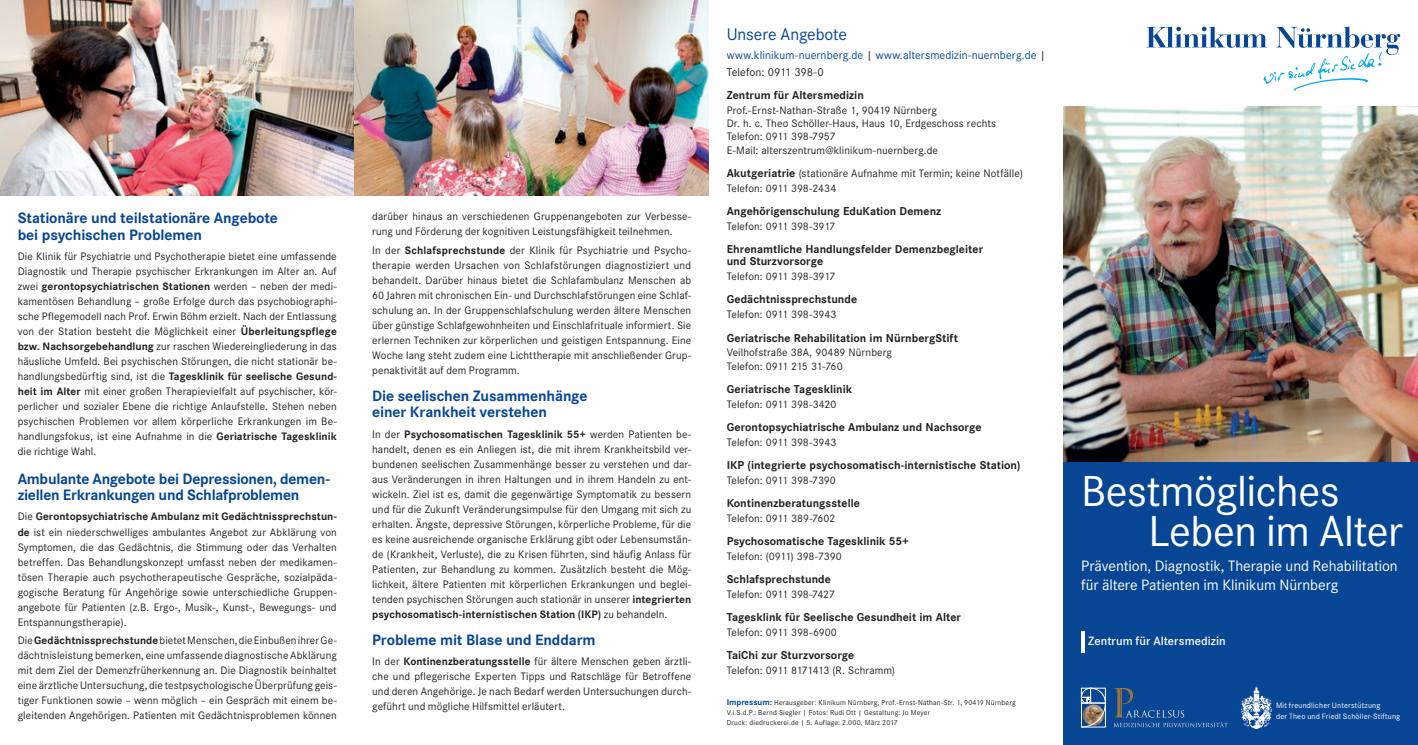
<style>
.page{position:relative;width:1418px;height:745px;background:#fff}
.page>*{position:absolute;margin:0;border:0;box-sizing:border-box;transform-origin:0 0}
.t1{font:45px/40px "Corporate S";letter-spacing:-.01em;color:#fff}
.t2{font:17.5px "Corporate S";letter-spacing:-.005em;color:#074694}
.t3{font:700 15.62px/16.2px "Corporate S";letter-spacing:-.01em;color:#074694}
.t4{font:15.62px/18.8px "Corporate S";letter-spacing:-.005em;color:#fff}
.t5{font:600 12.5px "Corporate S";letter-spacing:.005em;color:#fff}
.t6{font:700 11.88px/12.5px "Corporate S";letter-spacing:.005em;color:#231f20}
.t7{font:11.88px/17.5px "Corporate S";letter-spacing:.005em;color:#074694}
.t8{font:11.25px/15px "Corporate S";letter-spacing:.01em;color:#231f20;text-align:justify}
.t9{font:11.25px "Corporate S";letter-spacing:-.01em;color:#231f20}
.t10{font:8.12px/10.6px "Corporate S";letter-spacing:.02em;color:#fff}
.t11{font:7.5px/10px "Corporate S";letter-spacing:.02em;color:#231f20}
.s1{font-weight:700}
.s2{color:#231f20}
.s3{font-weight:700;font-size:11.88px}
.s4{font-weight:700;font-size:8.75px;color:#074694}
</style>
<div class="page">
<img style="left:0;top:0;width:354px;height:195px">
<img style="left:354px;top:0;width:355px;height:195px">
<div style="left:1063px;top:425px;width:354px;height:319px;background:#074694"></div>
<svg style="left:1146px;top:27px;width:254px;height:64px"></svg>
<svg style="left:1114px;top:688px;width:113px;height:38px"></svg>
<svg style="left:1081px;top:687px;width:24px;height:39px"></svg>
<img style="left:1063px;top:106px;width:354px;height:355px">
<hr style="left:1081px;top:631px;width:3px;height:21px;background:#fff">
<img style="left:1240px;top:686px;width:32px;height:41px">
<h3 class="t3" style="left:18px;top:210px;width:262px">Stationäre und teilstationäre Angebote bei psychischen Problemen</h3>
<p class="t8" style="left:18px;top:248px;width:320px">Die Klinik für Psychiatrie und Psychotherapie bietet eine umfassende Diagnostik und Therapie psychischer Erkrankungen im Alter an. Auf zwei <span class="s1">gerontopsychiatrischen Stationen</span> werden – neben der medi&shy;kamentösen Behandlung – große Erfolge durch das psychobiographi&shy;sche Pflegemodell nach Prof. Erwin Böhm erzielt. Nach der Entlassung von der Station besteht die Möglichkeit einer <span class="s1">Überleitungspflege bzw. Nachsorgebehandlung</span> zur raschen Wiedereingliederung in das häusliche Umfeld. Bei psychischen Störungen, die nicht stationär be&shy;handlungsbedürftig sind, ist die <span class="s1">Tagesklinik für seelische Gesund&shy;heit im Alter</span> mit einer großen Therapievielfalt auf psychischer, kör&shy;perlicher und sozialer Ebene die richtige Anlaufstelle. Stehen neben psychischen Problemen vor allem körperliche Erkrankungen im Be&shy;handlungsfokus, ist eine Aufnahme in die <span class="s1">Geriatrische Tagesklinik </span>die richtige Wahl.</p>
<h3 class="t3" style="left:18px;top:470px;width:313px">Ambulante Angebote bei Depressionen, demen&shy;ziellen Erkrankungen und Schlafproblemen</h3>
<p class="t8" style="left:18px;top:509px;width:320px">Die <span class="s1">Gerontopsychiatrische Ambulanz mit Gedächtnissprechstun&shy;de</span> ist ein niederschwelliges ambulantes Angebot zur Abklärung von Symptomen, die das Gedächtnis, die Stimmung oder das Verhalten betreffen. Das Behandlungskonzept umfasst neben der medikamen&shy;tösen Therapie auch psychotherapeutische Gespräche, sozialpäda&shy;gogische Beratung für Angehörige sowie unterschiedliche Gruppen&shy;angebote für Patienten (z.B. Ergo-, Musik-, Kunst-, Bewegungs- und Entspannungstherapie).</p>
<p class="t8" style="left:18px;top:632px;width:320px">Die <span class="s1">Gedächtnissprechstunde</span> bietet Menschen, die Einbußen ihrer Ge&shy;dächtnisleistung bemerken, eine umfassende diagnostische Abklärung mit dem Ziel der Demenzfrüherkennung an. Die Diagnostik beinhaltet eine ärztliche Untersuchung, die testpsychologische Überprüfung geis&shy;tiger Funktionen sowie – wenn möglich – ein Gespräch mit einem be&shy;gleitenden Angehörigen. Patienten mit Gedächtnisproblemen können</p>
<p class="t8" style="left:372px;top:209px;width:320px">darüber hinaus an verschiedenen Gruppenangeboten zur Verbesse&shy;rung und Förderung der kognitiven Leistungsfähigkeit teilnehmen.</p>
<p class="t8" style="left:372px;top:243px;width:320px">In der <span class="s1">Schlafsprechstunde</span> der Klinik für Psychiatrie und Psycho&shy;therapie werden Ursachen von Schlafstörungen diagnostiziert und behandelt. Darüber hinaus bietet die Schlafambulanz Menschen ab 60 Jahren mit chronischen Ein- und Durchschlafstörungen eine Schlaf&shy;schulung an. In der Gruppenschlafschulung werden ältere Menschen über günstige Schlafgewohnheiten und Einschlafrituale informiert. Sie erlernen Techniken zur körperlichen und geistigen Entspannung. Eine Woche lang steht zudem eine Lichttherapie mit anschließender Grup&shy;penaktivität auf dem Programm.</p>
<h3 class="t3" style="left:372px;top:388px;width:217px">Die seelischen Zusammenhänge einer Krankheit verstehen</h3>
<p class="t8" style="left:372px;top:426px;width:320px">In der <span class="s1">Psychosomatischen Tagesklinik 55+</span> werden Patienten be&shy;handelt, denen es ein Anliegen ist, die mit ihrem Krankheitsbild ver&shy;bundenen seelischen Zusammenhänge besser zu verstehen und dar&shy;aus Veränderungen in ihren Haltungen und in ihrem Handeln zu ent&shy;wickeln. Ziel ist es, damit die gegenwärtige Symptomatik zu bessern und für die Zukunft Veränderungsimpulse für den Umgang mit sich zu erhalten. Ängste, depressive Störungen, körperliche Probleme, für die es keine ausreichende organische Erklärung gibt oder Lebensumstän&shy;de (Krankheit, Verluste), die zu Krisen führten, sind häufig Anlass für Patienten, zur Behandlung zu kommen. Zusätzlich besteht die Mög&shy;lichkeit, ältere Patienten mit körperlichen Erkrankungen und beglei&shy;tenden psychischen Störungen auch stationär in unserer <span class="s1">integrierten psychosomatisch-internistischen Station (IKP)</span> zu behandeln.</p>
<h3 class="t3" style="left:372px;top:631px;width:225px">Probleme mit Blase und Enddarm</h3>
<p class="t8" style="left:372px;top:653px;width:320px">In der <span class="s1">Kontinenzberatungsstelle</span> für ältere Menschen geben ärztli&shy;che und pflegerische Experten Tipps und Ratschläge für Betroffene und deren Angehörige. Je nach Bedarf werden Untersuchungen durch&shy;geführt und mögliche Hilfsmittel erläutert.</p>
<h2 class="t2" style="left:726px;top:24px;width:122px">Unsere Angebote</h2>
<p class="t7" style="left:726px;top:46px;width:320px">www.klinikum-nuernberg.de <span class="s2">|</span> www.altersmedizin-nuernberg.de <span class="s2">|<br>Telefon: 0911 398-0</span></p>
<p class="t6" style="left:726px;top:89px;width:139px">Zentrum für Altersmedizin</p>
<p class="t8" style="left:726px;top:104px;width:271px;line-height:13.1px;text-align:left">Prof.-Ernst-Nathan-Straße 1, 90419 Nürnberg<br>Dr. h. c. Theo Schöller-Haus, Haus 10, Erdgeschoss rechts Telefon: 0911 398-7957<br>E-Mail: alterszentrum@klinikum-nuernberg.de</p>
<p class="t8" style="left:726px;top:165px;width:298px"><span class="s3">Akutgeriatrie</span> (stationäre Aufnahme mit Termin; keine Notfälle)<br>Telefon: 0911 398-2434</p>
<p class="t6" style="left:726px;top:205px;width:216px">Angehörigenschulung EduKation Demenz</p>
<p class="t9" style="left:726px;top:219px;width:110px">Telefon: 0911 398-3917</p>
<p class="t6" style="left:726px;top:243px;width:258px">Ehrenamtliche Handlungsfelder Demenzbegleiter und Sturzvorsorge</p>
<p class="t9" style="left:726px;top:270px;width:110px">Telefon: 0911 398-3917</p>
<p class="t6" style="left:726px;top:293px;width:132px">Gedächtnissprechstunde</p>
<p class="t8" style="left:726px;top:307px;width:111px">Telefon: 0911 398-3943</p>
<p class="t6" style="left:726px;top:331px;width:233px">Geriatrische Rehabilitation im NürnbergStift</p>
<p class="t8" style="left:726px;top:346px;width:167px;line-height:13.1px">Veilhofstraße 38A, 90489 Nürnberg<br>Telefon: 0911 215 31-760</p>
<p class="t6" style="left:726px;top:382px;width:127px">Geriatrische Tagesklinik</p>
<p class="t8" style="left:726px;top:396px;width:111px">Telefon: 0911 398-3420</p>
<p class="t6" style="left:726px;top:420px;width:256px">Gerontopsychiatrische Ambulanz und Nachsorge</p>
<p class="t8" style="left:726px;top:434px;width:111px">Telefon: 0911 398-3943</p>
<p class="t6" style="left:726px;top:458px;width:295px">IKP (integrierte psychosomatisch-internistische Station)</p>
<p class="t8" style="left:726px;top:472px;width:111px">Telefon: 0911 398-7390</p>
<p class="t6" style="left:726px;top:496px;width:135px">Kontinenzberatungsstelle</p>
<p class="t8" style="left:726px;top:510px;width:110px">Telefon: 0911 389-7602</p>
<p class="t6" style="left:726px;top:534px;width:184px">Psychosomatische Tagesklinik 55+</p>
<p class="t8" style="left:726px;top:548px;width:117px">Telefon: (0911) 398-7390</p>
<p class="t6" style="left:726px;top:572px;width:106px">Schlafsprechstunde</p>
<p class="t9" style="left:726px;top:587px;width:110px">Telefon: 0911 398-7427</p>
<p class="t6" style="left:726px;top:610px;width:236px">Tagesklink für Seelische Gesundheit im Alter</p>
<p class="t8" style="left:726px;top:624px;width:112px">Telefon: 0911 398-6900</p>
<p class="t6" style="left:726px;top:648px;width:129px">TaiChi zur Sturzvorsorge</p>
<p class="t8" style="left:726px;top:662px;width:170px">Telefon: 0911 8171413 (R. Schramm)</p>
<p class="t11" style="left:726px;top:696px;width:290px"><span class="s4">Impressum:</span> Herausgeber: Klinikum Nürnberg, Prof.-Ernst-Nathan-Str. 1, 90419 Nürnberg<br>V.i.S.d.P.: Bernd Siegler | Fotos: Rudi Ott | Gestaltung: Jo Meyer<br>Druck: diedruckerei.de | 5. Auflage: 2.000, März 2017</p>
<h1 class="t1" style="left:1148px;top:470px;width:256px;text-indent:-67px">Bestmögliches<br>Leben im Alter</h1>
<h3 class="t4" style="left:1081px;top:556px;width:318px">Prävention, Diagnostik, Therapie und Rehabilitation für ältere Patienten im Klinikum Nürnberg</h3>
<p class="t5" style="left:1088px;top:633px;width:139px">Zentrum für Altersmedizin</p>
<p class="t10" style="left:1276px;top:699px;width:125px">Mit freundlicher Unterstützung<br>der Theo und Friedl Schöller-Stiftung</p>
</div>
